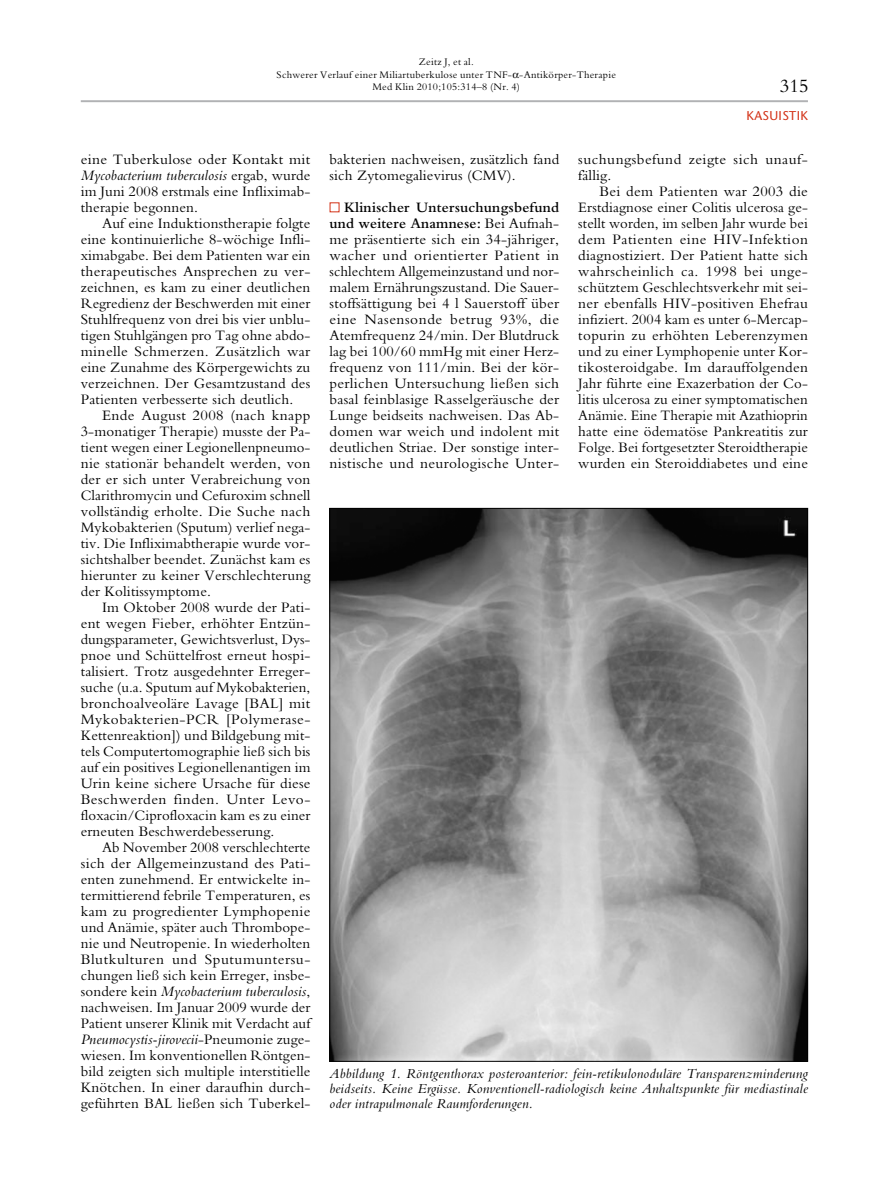
<style>
.page{position:relative;width:893px;height:1187px;background:#fff}
.page>*{position:absolute;margin:0;border:0;box-sizing:border-box;transform-origin:0 0}
.t1{font:19.5px "Bembo";color:#000}
.t2{font:15px/16px "Bembo";letter-spacing:.01em;color:#000;text-align:justify}
.t3{font:15px/16px "Bembo";letter-spacing:.03em;color:#000}
.t4{font:italic 14.25px/15px "Bembo";letter-spacing:.01em;color:#000;text-align:justify}
.t5{font:12.75px "Stone Sans LT";letter-spacing:.025em;color:#d33217}
.t6{font:10.5px/12px "Bembo";letter-spacing:.025em;color:#000;text-align:center}
.s1{font-style:italic}
.s2{font-weight:600}
</style>
<div class="page">
<hr style="left:81px;top:100px;width:727px;height:2px;background:#b1b2b4">
<img style="left:331px;top:510px;width:475px;height:549px">
<p class="t6" style="left:277px;top:57px;width:341px">Zeitz J, et al.<br>Schwerer Verlauf einer Miliartuberkulose unter TNF- -Antikörper-Therapie<br>Med Klin 2010;105:314–8 (Nr. 4)</p>
<h1 class="t1" style="left:780px;top:79px;width:30px">315</h1>
<p class="t5" style="left:746px;top:110px;width:63px">KASUISTIK</p>
<p class="t2" style="left:81px;top:153px;width:231px">eine Tuberkulose oder Kontakt mit <span class="s1">Mycobacterium tuberculosis</span> ergab, wurde im Juni 2008 erstmals eine Infliximab&shy;therapie begonnen.</p>
<p class="t2" style="left:81px;top:217px;width:231px;text-indent:21px">Auf eine Induktionstherapie folgte eine kontinuierliche 8-wöchige Infli&shy;ximabgabe. Bei dem Patienten war ein therapeutisches Ansprechen zu ver&shy;zeichnen, es kam zu einer deutlichen Regredienz der Beschwerden mit einer Stuhlfrequenz von drei bis vier unblu&shy;tigen Stuhlgängen pro Tag ohne abdo&shy;minelle Schmerzen. Zusätzlich war eine Zunahme des Körpergewichts zu verzeichnen. Der Gesamtzustand des Patienten verbesserte sich deutlich.</p>
<p class="t2" style="left:81px;top:409px;width:231px;text-indent:21px">Ende August 2008 (nach knapp 3-monatiger Therapie) musste der Pa&shy;tient wegen einer Legionellenpneumo&shy;nie stationär behandelt werden, von der er sich unter Verabreichung von Clarithromycin und Cefuroxim schnell vollständig erholte. Die Suche nach Mykobakterien (Sputum) verlief nega&shy;tiv. Die Infliximabtherapie wurde vor&shy;sichtshalber beendet. Zunächst kam es hierunter zu keiner Verschlechterung der Kolitissymptome.</p>
<p class="t2" style="left:81px;top:601px;width:231px;text-indent:21px">Im Oktober 2008 wurde der Pati&shy;ent wegen Fieber, erhöhter Entzün&shy;dungsparameter, Gewichtsverlust, Dys&shy;pnoe und Schüttelfrost erneut hospi&shy;talisiert. Trotz ausgedehnter Erreger&shy;suche (u.a. Sputum auf Mykobakterien, bronchoalveoläre Lavage [BAL] mit Mykobakterien-PCR [Polymerase-Kettenreaktion]) und Bildgebung mit&shy;tels Computertomographie ließ sich bis auf ein positives Legionellenantigen im Urin keine sichere Ursache für diese Beschwerden finden. Unter Levo&shy;floxacin/Ciprofloxacin kam es zu einer erneuten Beschwerdebesserung.</p>
<p class="t2" style="left:81px;top:840px;width:231px;text-indent:21px">Ab November 2008 verschlechterte sich der Allgemeinzustand des Pati&shy;enten zunehmend. Er entwickelte in&shy;termittierend febrile Temperaturen, es kam zu progredienter Lymphopenie und Anämie, später auch Thrombope&shy;nie und Neutropenie. In wiederholten Blutkulturen und Sputumuntersu&shy;chungen ließ sich kein Erreger, insbe&shy;sondere kein <span class="s1">Mycobacterium tuberculosis</span>, nachweisen. Im Januar 2009 wurde der Patient unserer Klinik mit Verdacht auf <span class="s1">Pneumocystis-jirovecii</span>-Pneumonie zuge&shy;wiesen. Im konventionellen Röntgen&shy;bild zeigten sich multiple interstitielle Knötchen. In einer daraufhin durch&shy;geführten BAL ließen sich Tuberkel-</p>
<p class="t2" style="left:330px;top:153px;width:231px">bakterien nachweisen, zusätzlich fand sich Zytomegalievirus (CMV).</p>
<p class="t2" style="left:330px;top:201px;width:231px;text-indent:15px"><span class="s2">Klinischer Untersuchungsbefund und weitere Anamnese:</span> Bei Aufnah&shy;me präsentierte sich ein 34-jähriger, wacher und orientierter Patient in schlechtem Allgemeinzustand und nor&shy;malem Ernährungszustand. Die Sauer&shy;stoffsättigung bei 4 l Sauerstoff über eine Nasensonde betrug 93%, die Atemfrequenz 24/min. Der Blutdruck lag bei 100/60 mmHg mit einer Herz&shy;frequenz von 111/min. Bei der kör&shy;perlichen Untersuchung ließen sich basal feinblasige Rasselgeräusche der Lunge beidseits nachweisen. Das Ab&shy;domen war weich und indolent mit deutlichen Striae. Der sonstige inter&shy;nistische und neurologische Unter-</p>
<p class="t3" style="left:578px;top:153px;width:231px">suchungsbefund zeigte sich unauf&shy;fällig.</p>
<p class="t2" style="left:578px;top:185px;width:231px;text-indent:21px">Bei dem Patienten war 2003 die Erstdiagnose einer Colitis ulcerosa ge&shy;stellt worden, im selben Jahr wurde bei dem Patienten eine HIV-Infektion diagnostiziert. Der Patient hatte sich wahrscheinlich ca. 1998 bei unge&shy;schütztem Geschlechtsverkehr mit sei&shy;ner ebenfalls HIV-positiven Ehefrau infiziert. 2004 kam es unter 6-Mercap&shy;topurin zu erhöhten Leberenzymen und zu einer Lymphopenie unter Kor&shy;tikosteroidgabe. Im darauffolgenden Jahr führte eine Exazerbation der Co&shy;litis ulcerosa zu einer symptomatischen Anämie. Eine Therapie mit Azathioprin hatte eine ödematöse Pankreatitis zur Folge. Bei fortgesetzter Steroidtherapie wurden ein Steroiddiabetes und eine</p>
<p class="t4" style="left:330px;top:1066px;width:480px">Abbildung 1. Röntgenthorax posteroanterior: fein-retikulonoduläre Transparenzminderung beidseits. Keine Ergüsse. Konventionell-radiologisch keine Anhaltspunkte für mediastinale oder intrapulmonale Raumforderungen.</p>
</div>
